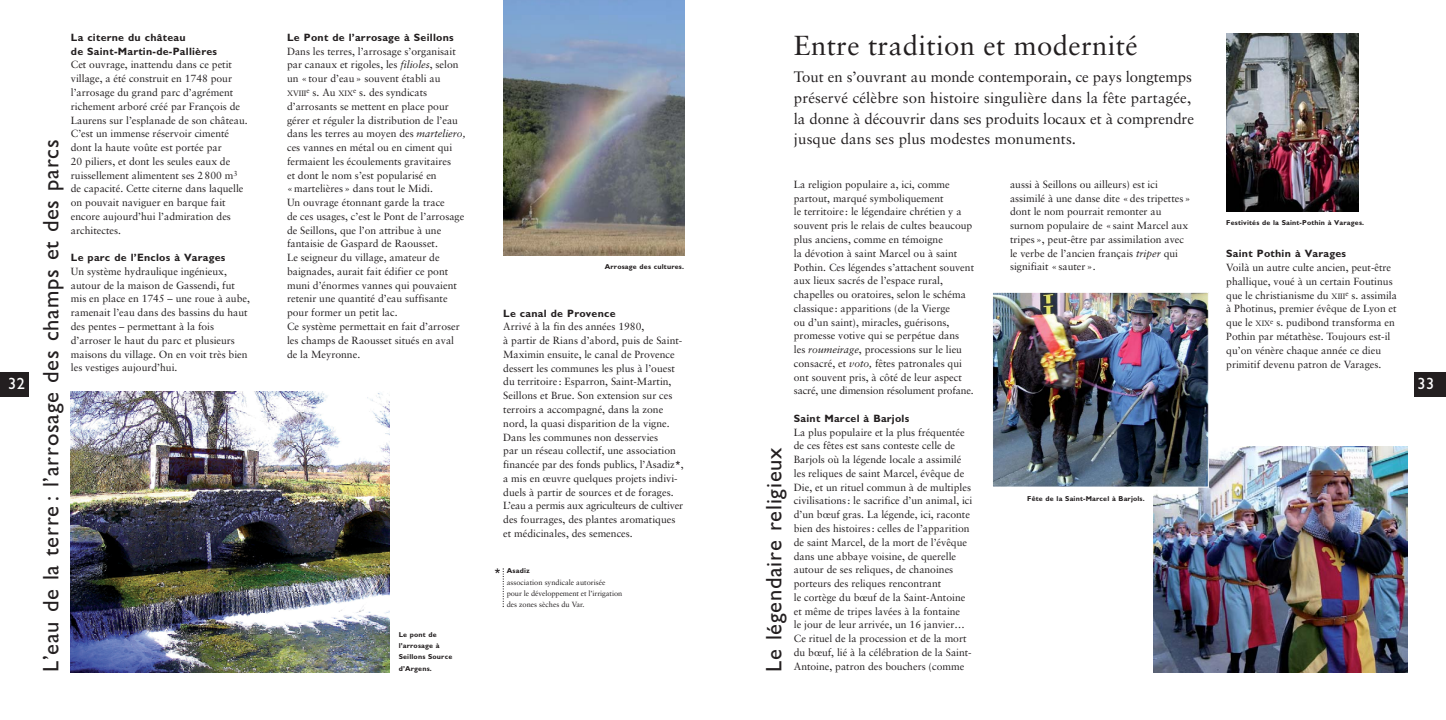
<style>
.page{position:relative;width:1446px;height:720px;background:#fff}
.page>*{position:absolute;margin:0;border:0;box-sizing:border-box;transform-origin:0 0}
.t1{font:27.5px "Sabon";letter-spacing:.015em;color:#231f20}
.t2{font:22.5px "M Gill Sans";letter-spacing:.035em;color:#231f20}
.t3{font:16.25px "M Gill Sans";color:#fff}
.t4{font:15px/20.6px "Sabon";letter-spacing:-.005em;color:#231f20}
.t5{font:700 10.62px/13.8px "M Gill Sans";letter-spacing:.025em;color:#231f20}
.t6{font:10.38px/13.8px "Sabon";color:#231f20}
.t7{font:7.5px/11.2px "Sabon";color:#231f20}
.t8{font:700 7.12px/11.2px "M Gill Sans";letter-spacing:.025em;color:#231f20}
.s1{font-style:italic}
.s2{font-size:7.75px}
.s3{font-family:"Franklin Gothic";font-weight:600}
.s4{font-family:"Franklin Gothic";font-weight:600;font-size:12.5px}
</style>
<div class="page">
<div style="left:0;top:372px;width:28px;height:25px;background:#231f20"></div>
<div style="left:1414px;top:372px;width:32px;height:25px;background:#231f20"></div>
<img style="left:503px;top:0;width:181px;height:255px">
<img style="left:71px;top:392px;width:319px;height:279px">
<img style="left:1153px;top:446px;width:254px;height:226px">
<img style="left:994px;top:294px;width:212px;height:191px">
<div style="left:992px;top:292px;width:216px;height:195px;border:1px solid #fff"></div>
<img style="left:1226px;top:34px;width:133px;height:177px">
<svg style="left:503px;top:568px;width:1px;height:38px"></svg>
<p class="t5" style="left:71px;top:32px;width:148px">La citerne du château<br>de Saint-Martin-de-Pallières</p>
<p class="t6" style="left:71px;top:59px;width:178px">Cet ouvrage, inattendu dans ce petit village, a été construit en 1748 pour l’arrosage du grand parc d’agrément richement arboré créé par François de Laurens sur l’esplanade de son château.<br>C’est un immense réservoir cimenté dont la haute voûte est portée par<br>20 piliers, et dont les seules eaux de ruissellement alimentent ses 2800 m<sup>3 </sup>de capacité. Cette citerne dans laquelle on pouvait naviguer en barque fait encore aujourd’hui l’admiration des architectes.</p>
<p class="t5" style="left:71px;top:252px;width:156px">Le parc de l’Enclos à Varages</p>
<p class="t6" style="left:71px;top:265px;width:181px">Un système hydraulique ingénieux, autour de la maison de Gassendi, fut mis en place en 1745 – une roue à aube, ramenait l’eau dans des bassins du haut des pentes – permettant à la fois d’arroser le haut du parc et plusieurs maisons du village. On en voit très bien les vestiges aujourd’hui.</p>
<p class="t5" style="left:287px;top:32px;width:168px">Le Pont de l’arrosage à Seillons</p>
<p class="t6" style="left:287px;top:45px;width:180px">Dans les terres, l’arrosage s’organisait par canaux et rigoles, les <span class="s1">filioles</span>, selon un «tour d’eau» souvent établi au <span class="s2">XVIII</span><sup>e</sup> s. Au <span class="s2">XIX</span><sup>e</sup> s. des syndicats d’arrosants se mettent en place pour gérer et réguler la distribution de l’eau dans les terres au moyen des <span class="s1">marteliero, </span>ces vannes en métal ou en ciment qui fermaient les écoulements gravitaires<br>et dont le nom s’est popularisé en «martelières» dans tout le Midi.<br>Un ouvrage étonnant garde la trace<br>de ces usages, c’est le Pont de l’arrosage de Seillons, que l’on attribue à une fantaisie de Gaspard de Raousset.<br>Le seigneur du village, amateur de baignades, aurait fait édifier ce pont muni d’énormes vannes qui pouvaient retenir une quantité d’eau suffisante pour former un petit lac.<br>Ce système permettait en fait d’arroser les champs de Raousset situés en aval de la Meyronne.</p>
<h1 class="t1" style="left:794px;top:34px;width:345px">Entre tradition et modernité</h1>
<h3 class="t4" style="left:794px;top:68px;width:402px">Tout en s’ouvrant au monde contemporain, ce pays longtemps préservé célèbre son histoire singulière dans la fête partagée, la donne à découvrir dans ses produits locaux et à comprendre jusque dans ses plus modestes monuments.</h3>
<h2 class="t2" style="left:43px;top:671px;width:534px;rotate:-90deg">L’eau de la terre : l’arrosage des champs et des parcs</h2>
<p class="t6" style="left:1010px;top:178px;width:182px">aussi à Seillons ou ailleurs) est ici assimilé à une danse dite «des tripettes» dont le nom pourrait remonter au surnom populaire de «saint Marcel aux tripes», peut-être par assimilation avec le verbe de l’ancien français <span class="s1">triper</span> qui signifiait «sauter».</p>
<p class="t6" style="left:794px;top:178px;width:182px">La religion populaire a, ici, comme partout, marqué symboliquement<br>le territoire: le légendaire chrétien y a souvent pris le relais de cultes beaucoup plus anciens, comme en témoigne<br>la dévotion à saint Marcel ou à saint Pothin. Ces légendes s’attachent souvent aux lieux sacrés de l’espace rural, chapelles ou oratoires, selon le schéma classique: apparitions (de la Vierge<br>ou d’un saint), miracles, guérisons, promesse votive qui se perpétue dans<br>les <span class="s1">roumeirage</span>, processions sur le lieu consacré, et <span class="s1">voto,</span> fêtes patronales qui ont souvent pris, à côté de leur aspect sacré, une dimension résolument profane.</p>
<p class="t5" style="left:794px;top:412px;width:117px">Saint Marcel à Barjols</p>
<p class="t6" style="left:794px;top:426px;width:180px">La plus populaire et la plus fréquentée de ces fêtes est sans conteste celle de Barjols où la légende locale a assimilé les reliques de saint Marcel, évêque de Die, et un rituel commun à de multiples civilisations: le sacrifice d’un animal, ici d’un bœuf gras. La légende, ici, raconte bien des histoires: celles de l’apparition de saint Marcel, de la mort de l’évêque dans une abbaye voisine, de querelle autour de ses reliques, de chanoines porteurs des reliques rencontrant<br>le cortège du bœuf de la Saint-Antoine et même de tripes lavées à la fontaine<br>le jour de leur arrivée, un 16 janvier… Ce rituel de la procession et de la mort du bœuf, lié à la célébration de la Saint-</p>
<p class="t8" style="left:1226px;top:217px;width:139px">Festivités de la Saint-Pothin à Varages.</p>
<p class="t5" style="left:1226px;top:248px;width:121px">Saint Pothin à Varages</p>
<p class="t6" style="left:1226px;top:261px;width:172px">Voilà un autre culte ancien, peut-être phallique, voué à un certain Foutinus que le christianisme du <span class="s2">XIII</span><sup>e</sup> s. assimila à Photinus, premier évêque de Lyon et que le <span class="s2">XIX</span><sup>e</sup> s. pudibond transforma en Pothin par métathèse. Toujours est-il qu’on vénère chaque année ce dieu primitif devenu patron de Varages.</p>
<p class="t8" style="left:605px;top:262px;width:81px">Arrosage des cultures.</p>
<p class="t5" style="left:503px;top:307px;width:114px">Le canal de Provence</p>
<p class="t6" style="left:503px;top:320px;width:182px">Arrivé à la fin des années 1980,<br>à partir de Rians d’abord, puis de Saint-Maximin ensuite, le canal de Provence dessert les communes les plus à l’ouest du territoire: Esparron, Saint-Martin, Seillons et Brue. Son extension sur ces terroirs a accompagné, dans la zone nord, la quasi disparition de la vigne.<br>Dans les communes non desservies<br>par un réseau collectif, une association financée par des fonds publics, l’Asadiz<span class="s3">*</span>, a mis en œuvre quelques projets indivi - duels à partir de sources et de forages.<br>L’eau a permis aux agriculteurs de cultiver des fourrages, des plantes aromatiques et médicinales, des semences.</p>
<h3 class="t3" style="left:8px;top:377px;width:18px">32</h3>
<h3 class="t3" style="left:1417px;top:377px;width:18px">33</h3>
<h2 class="t2" style="left:766px;top:671px;width:226px;rotate:-90deg">Le légendaire religieux</h2>
<p class="t8" style="left:1027px;top:493px;width:119px">Fête de la Saint-Marcel à Barjols.</p>
<p class="t8" style="left:494px;top:565px;width:38px"><span class="s4">*</span> Asadiz</p>
<p class="t7" style="left:507px;top:576px;width:117px">association syndicale autorisée pour le développement et l’irrigation des zones sèches du Var.</p>
<p class="t8" style="left:399px;top:629px;width:55px">Le pont de l’arrosage à<br>Seillons Source d’Argens.</p>
<p class="t6" style="left:794px;top:659px;width:172px">Antoine, patron des bouchers (comme</p>
</div>
